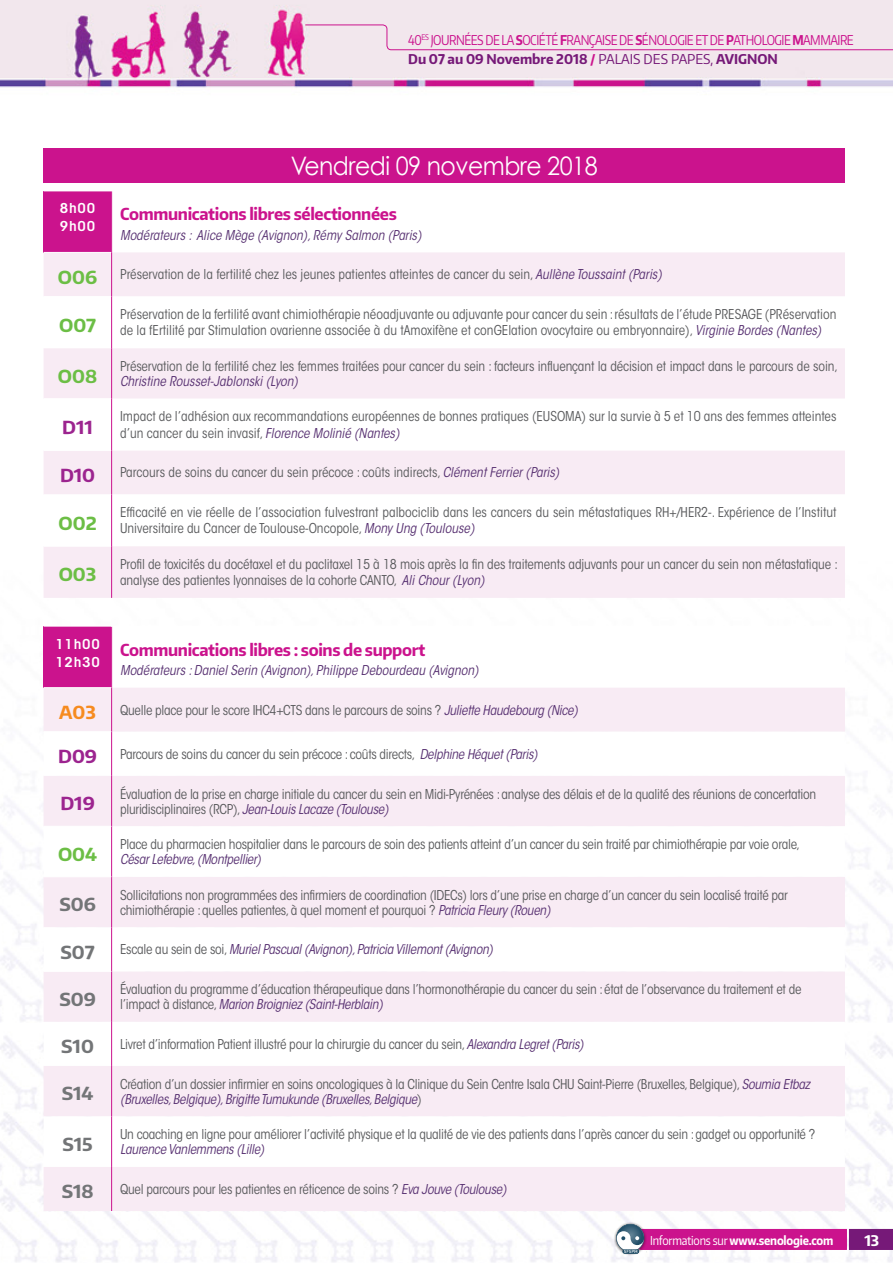
<style>
.page{position:relative;width:893px;height:1263px;background:#fff}
.page>*{position:absolute;margin:0;border:0;box-sizing:border-box;transform-origin:0 0}
.t1{font:25.5px "Century Gothic";letter-spacing:-.02em;color:#fff;scale:.92 1}
.t2{font:700 18px "Encode Sans";color:#737577}
.t3{font:700 18px "Encode Sans";color:#6cbe45}
.t4{font:700 18px "Encode Sans";color:#9c248f}
.t5{font:700 18px "Encode Sans";color:#f68b1f}
.t6{font:700 16.5px "Encode Sans Narrow";letter-spacing:-.02em;color:#cb138d}
.t7{font:700 14.7px "Encode Sans Narrow";color:#fff;scale:1.04 1}
.t8{font:condensed 13.5px/15px "ITC Avant Garde Std";letter-spacing:-.02em;color:#58595b}
.t9{font:condensed 13.5px/16.2px "ITC Avant Garde Std";color:#58595b}
.t10{font:13.5px/19.5px "Encode Sans Narrow";letter-spacing:-.04em;color:#cb138d;scale:.88 1}
.t11{font:italic condensed 13.5px "ITC Avant Garde Std";color:#573071}
.t12{font:italic condensed 13.5px "ITC Avant Garde Std";letter-spacing:-.02em;color:#573071}
.t13{font:600 condensed 13.5px/18px "ITC Avant Garde Std";letter-spacing:.05em;color:#fff;scale:1.15 1}
.t14{font:700 12.3px "Encode Sans Narrow";letter-spacing:-.02em;color:#fff;scale:.92 1}
.s1{font-weight:700}
.s2{font-weight:700;color:#761978}
.s3{color:#761978}
.s4{font-style:italic;color:#573071}
.s5{font-style:normal;color:#58595b}
.s6{font-weight:400}
</style>
<div class="page">
<img style="left:0;top:0;width:893px;height:1263px">
<img style="left:613px;top:1221px;width:33px;height:36px">
<div style="left:305px;top:24px;width:588px;height:26px;background:#f2e7ed"></div>
<svg style="left:616px;top:1224px;width:277px;height:29px"></svg>
<div style="left:44px;top:149px;width:801px;height:34px;background:#cb138d"></div>
<div style="left:44px;top:191px;width:68px;height:61px;background:#cb138d"></div>
<div style="left:112px;top:191px;width:733px;height:61px;background:#fff"></div>
<div style="left:44px;top:252px;width:801px;height:346px;background:#f8ebf4"></div>
<svg style="left:44px;top:296px;width:801px;height:250px"></svg>
<hr style="left:44px;top:190px;width:68px;height:1px;background:#fff">
<hr style="left:44px;top:252px;width:67px;height:1px;background:#fff">
<hr style="left:44px;top:296px;width:67px;height:1px;background:#fff">
<hr style="left:44px;top:398px;width:67px;height:1px;background:#fff">
<hr style="left:44px;top:450px;width:67px;height:1px;background:#fff">
<hr style="left:44px;top:546px;width:67px;height:1px;background:#fff">
<hr style="left:111px;top:252px;width:1px;height:44px;background:#cb138d">
<hr style="left:111px;top:296px;width:1px;height:52px;background:#cb138d">
<hr style="left:111px;top:348px;width:1px;height:51px;background:#cb138d">
<hr style="left:111px;top:399px;width:1px;height:51px;background:#cb138d">
<hr style="left:111px;top:450px;width:1px;height:44px;background:#cb138d">
<hr style="left:111px;top:494px;width:1px;height:52px;background:#cb138d">
<hr style="left:111px;top:546px;width:1px;height:52px;background:#cb138d">
<div style="left:44px;top:626px;width:68px;height:62px;background:#cb138d"></div>
<div style="left:112px;top:626px;width:733px;height:62px;background:#fff"></div>
<div style="left:44px;top:688px;width:801px;height:523px;background:#f8ebf4"></div>
<svg style="left:44px;top:732px;width:801px;height:239px"></svg>
<svg style="left:44px;top:1022px;width:801px;height:145px"></svg>
<hr style="left:111px;top:688px;width:1px;height:44px;background:#cb138d">
<hr style="left:111px;top:732px;width:1px;height:44px;background:#cb138d">
<hr style="left:111px;top:776px;width:1px;height:50px;background:#cb138d">
<hr style="left:111px;top:826px;width:1px;height:51px;background:#cb138d">
<hr style="left:111px;top:877px;width:1px;height:50px;background:#cb138d">
<hr style="left:111px;top:927px;width:1px;height:44px;background:#cb138d">
<hr style="left:111px;top:971px;width:1px;height:51px;background:#cb138d">
<hr style="left:111px;top:1022px;width:1px;height:44px;background:#cb138d">
<hr style="left:111px;top:1066px;width:1px;height:50px;background:#cb138d">
<hr style="left:111px;top:1116px;width:1px;height:51px;background:#cb138d">
<hr style="left:111px;top:1167px;width:1px;height:44px;background:#cb138d">
<hr style="left:44px;top:625px;width:68px;height:2px;background:#fff">
<hr style="left:44px;top:687px;width:67px;height:1px;background:#fff">
<hr style="left:44px;top:731px;width:67px;height:1px;background:#fff">
<hr style="left:44px;top:826px;width:67px;height:1px;background:#fff">
<hr style="left:44px;top:876px;width:67px;height:1px;background:#fff">
<hr style="left:44px;top:971px;width:67px;height:1px;background:#fff">
<p class="t10" style="left:408px;top:29px;width:508px">40<sup>ES</sup> JOURNÉES DE LA <span class="s1">S</span>OCIÉTÉ <span class="s1">F</span>RANÇAISE DE <span class="s1">S</span>ÉNOLOGIE ET DE <span class="s1">P</span>ATHOLOGIE <span class="s1">M</span>AMMAIRE<br><span class="s2">Du 07 au 09 Novembre 2018</span> <span class="s1">/</span> <span class="s3">PALAIS DES PAPES,</span> <span class="s2">AVIGNON</span></p>
<p class="t1" style="left:291px;top:151px;width:335px">Vendredi 09 novembre 2018</p>
<p class="t13" style="left:60px;top:199px;width:32px">8h00<br>9h00</p>
<p class="t6" style="left:120px;top:203px;width:278px">Communications libres sélectionnées</p>
<p class="t11" style="left:120px;top:227px;width:303px">Modérateurs : Alice Mège (Avignon), Rémy Salmon (Paris)</p>
<p class="t3" style="left:58px;top:265px;width:41px">O06</p>
<p class="t9" style="left:120px;top:266px;width:543px">Préservation de la fertilité chez les jeunes patientes atteintes de cancer du sein, <span class="s4">Aullène Toussaint (Paris)</span></p>
<p class="t3" style="left:59px;top:313px;width:38px">O07</p>
<p class="t9" style="left:120px;top:306px;width:718px">Préservation de la fertilité avant chimiothérapie néoadjuvante ou adjuvante pour cancer du sein : résultats de l’étude PRESAGE (PRéservation de la fErtilité par Stimulation ovarienne associée à du tAmoxifène et conGElation ovocytaire ou embryonnaire), <span class="s4">Virginie Bordes (Nantes)</span></p>
<p class="t3" style="left:58px;top:364px;width:41px">O08</p>
<p class="t8" style="left:120px;top:359px;width:719px">Préservation de la fertilité chez les femmes traitées pour cancer du sein : facteurs influençant la décision et impact dans le parcours de soin,<br><span class="s4">Christine Rousset-Jablonski (Lyon)</span></p>
<p class="t4" style="left:62px;top:415px;width:32px">D11</p>
<p class="t9" style="left:120px;top:408px;width:718px">Impact de l’adhésion aux recommandations européennes de bonnes pratiques (EUSOMA) sur la survie à 5 et 10 ans des femmes atteintes d’un cancer du sein invasif, <span class="s4">Florence Molinié (Nantes)</span></p>
<p class="t4" style="left:60px;top:463px;width:37px">D10</p>
<p class="t9" style="left:120px;top:464px;width:441px">Parcours de soins du cancer du sein précoce : coûts indirects, <span class="s4">Clément Ferrier (Paris)</span></p>
<p class="t3" style="left:59px;top:511px;width:40px">O02</p>
<p class="t9" style="left:120px;top:504px;width:718px">Efficacité en vie réelle de l’association fulvestrant palbociclib dans les cancers du sein métastatiques RH+/HER2-. Expérience de l’Institut<br>Universitaire du Cancer de Toulouse-Oncopole, <span class="s4">Mony Ung (Toulouse)</span></p>
<p class="t3" style="left:59px;top:563px;width:39px">O03</p>
<p class="t8" style="left:120px;top:556px;width:719px;line-height:16.2px">Profil de toxicités du docétaxel et du paclitaxel 15 à 18 mois après la fin des traitements adjuvants pour un cancer du sein non métastatique : analyse des patientes lyonnaises de la cohorte CANTO, <span class="s4">Ali Chour (Lyon)</span></p>
<p class="t13" style="left:55px;top:635px;width:40px">11h00<br>12h30</p>
<p class="t6" style="left:120px;top:639px;width:307px">Communications libres : soins de support</p>
<p class="t11" style="left:120px;top:662px;width:360px">Modérateurs : Daniel Serin (Avignon), Philippe Debourdeau (Avignon)</p>
<p class="t5" style="left:59px;top:700px;width:38px">A03</p>
<p class="t8" style="left:120px;top:702px;width:459px">Quelle place pour le score IHC4+CTS dans le parcours de soins ? <span class="s4">Juliette Haudebourg (Nice)</span></p>
<p class="t4" style="left:58px;top:744px;width:40px">D09</p>
<p class="t8" style="left:120px;top:746px;width:419px">Parcours de soins du cancer du sein précoce : coûts directs, <span class="s4">Delphine Héquet (Paris)</span></p>
<p class="t4" style="left:60px;top:792px;width:36px">D19</p>
<p class="t8" style="left:120px;top:786px;width:698px">Évaluation de la prise en charge initiale du cancer du sein en Midi-Pyrénées : analyse des délais et de la qualité des réunions de concertation pluridisciplinaires (RCP), <span class="s4">Jean-Louis Lacaze (Toulouse)</span></p>
<p class="t3" style="left:58px;top:842px;width:41px">O04</p>
<p class="t8" style="left:120px;top:837px;width:681px">Place du pharmacien hospitalier dans le parcours de soin des patients atteint d’un cancer du sein traité par chimiothérapie par voie orale,<br><span class="s4">César Lefebvre, (Montpellier)</span></p>
<p class="t2" style="left:59px;top:893px;width:38px">S06</p>
<p class="t8" style="left:120px;top:887px;width:669px">Sollicitations non programmées des infirmiers de coordination (IDECs) lors d’une prise en charge d’un cancer du sein localisé traité par chimiothérapie : quelles patientes, à quel moment et pourquoi ? <span class="s4">Patricia Fleury (Rouen)</span></p>
<p class="t2" style="left:61px;top:940px;width:36px">S07</p>
<p class="t12" style="left:120px;top:941px;width:374px"><span class="s5">Escale au sein de soi,</span> Muriel Pascual (Avignon), Patricia Villemont (Avignon)</p>
<p class="t2" style="left:59px;top:987px;width:38px">S09</p>
<p class="t8" style="left:120px;top:982px;width:683px">Évaluation du programme d’éducation thérapeutique dans l’hormonothérapie du cancer du sein : état de l’observance du traitement et de l’impact à distance, <span class="s4">Marion Broigniez (Saint-Herblain)</span></p>
<p class="t2" style="left:61px;top:1034px;width:34px">S10</p>
<p class="t8" style="left:120px;top:1036px;width:465px">Livret d’information Patient illustré pour la chirurgie du cancer du sein, <span class="s4">Alexandra Legret (Paris)</span></p>
<p class="t2" style="left:62px;top:1082px;width:33px">S14</p>
<p class="t8" style="left:120px;top:1076px;width:691px">Création d’un dossier infirmier en soins oncologiques à la Clinique du Sein Centre Isala CHU Saint-Pierre (Bruxelles, Belgique), <span class="s4">Soumia Etbaz (Bruxelles, Belgique), Brigitte Tumukunde (Bruxelles, Belgique</span>)</p>
<p class="t2" style="left:62px;top:1132px;width:32px">S15</p>
<p class="t8" style="left:120px;top:1127px;width:697px">Un coaching en ligne pour améliorer l’activité physique et la qualité de vie des patients dans l’après cancer du sein : gadget ou opportunité ?<br><span class="s4">Laurence Vanlemmens (Lille)</span></p>
<p class="t2" style="left:62px;top:1180px;width:33px">S18</p>
<p class="t8" style="left:120px;top:1181px;width:388px">Quel parcours pour les patientes en réticence de soins ? <span class="s4">Eva Jouve (Toulouse)</span></p>
<p class="t14" style="left:650px;top:1232px;width:201px"><span class="s6">Informations sur</span> www.senologie.com</p>
<p class="t7" style="left:864px;top:1230px;width:16px">13</p>
</div>
